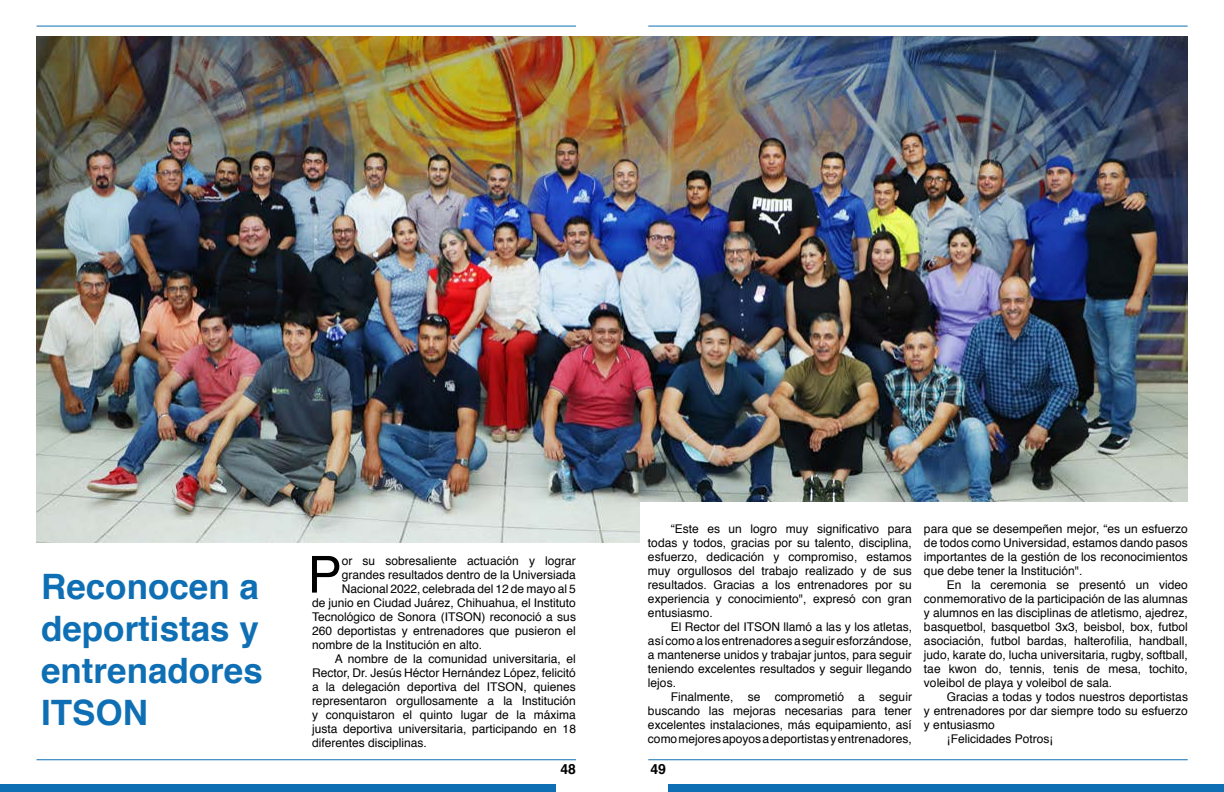
<style>
.page{position:relative;width:1224px;height:792px;background:#fff}
.page>*{position:absolute;margin:0;border:0;box-sizing:border-box;transform-origin:0 0}
.t1{font:51px "Helvetica";color:#000}
.t2{font:700 35px/42px "Helvetica";color:#0f6fb4;text-align:justify}
.t3{font:700 14px "Helvetica";color:#000}
.t4{font:12px/14px "Helvetica";color:#000;text-align:justify}
</style>
<div class="page">
<div style="left:0;top:784px;width:556px;height:8px;background:#0f6fb4"></div>
<div style="left:668px;top:784px;width:556px;height:8px;background:#0f6fb4"></div>
<hr style="left:37px;top:26px;width:539px;height:1px;background:#0f6fb4">
<hr style="left:37px;top:759px;width:539px;height:1px;background:#0f6fb4">
<hr style="left:648px;top:26px;width:540px;height:1px;background:#0f6fb4">
<hr style="left:648px;top:759px;width:540px;height:1px;background:#0f6fb4">
<img style="left:36px;top:36px;width:1152px;height:506px">
<div style="left:640px;top:503px;width:556px;height:175px;background:#fff"></div>
<h2 class="t2" style="left:41px;top:567px;width:223px">Reconocen a deportistas y entrenadores ITSON</h2>
<h1 class="t1" style="left:308px;top:535px;width:36px">P</h1>
<p class="t4" style="left:342px;top:554px;width:236px">or su sobresaliente actuación y lograr</p>
<p class="t4" style="left:342px;top:568px;width:236px">grandes resultados dentro de la Universiada</p>
<p class="t4" style="left:342px;top:582px;width:236px">Nacional 2022, celebrada del 12 de mayo al 5</p>
<p class="t4" style="left:312px;top:596px;width:265px">de junio en Ciudad Juárez, Chihuahua, el Instituto</p>
<p class="t4" style="left:312px;top:610px;width:265px">Tecnológico de Sonora (ITSON) reconoció a sus</p>
<p class="t4" style="left:312px;top:624px;width:265px">260 deportistas y entrenadores que pusieron el</p>
<p class="t4" style="left:312px;top:638px;width:172px">nombre de la Institución en alto.</p>
<p class="t4" style="left:335px;top:652px;width:243px">A nombre de la comunidad universitaria, el</p>
<p class="t4" style="left:312px;top:666px;width:265px">Rector, Dr. Jesús Héctor Hernández López, felicitó</p>
<p class="t4" style="left:312px;top:680px;width:265px">a la delegación deportiva del ITSON, quienes</p>
<p class="t4" style="left:312px;top:694px;width:265px">representaron orgullosamente a la Institución</p>
<p class="t4" style="left:312px;top:708px;width:265px">y conquistaron el quinto lugar de la máxima</p>
<p class="t4" style="left:312px;top:722px;width:266px">justa deportiva universitaria, participando en 18</p>
<p class="t4" style="left:312px;top:736px;width:116px">diferentes disciplinas.</p>
<p class="t4" style="left:648px;top:522px;width:266px;text-indent:23px">“Este es un logro muy significativo para todas y todos, gracias por su talento, disciplina, esfuerzo, dedicación y compromiso, estamos muy orgullosos del trabajo realizado y de sus resultados. Gracias a los entrenadores por su experiencia y conocimiento", expresó con gran entusiasmo.</p>
<p class="t4" style="left:648px;top:620px;width:266px;text-indent:23px">El Rector del ITSON llamó a las y los atletas, así como a los entrenadores a seguir esforzándose, a mantenerse unidos y trabajar juntos, para seguir teniendo excelentes resultados y seguir llegando lejos.</p>
<p class="t4" style="left:648px;top:690px;width:265px;text-indent:23px">Finalmente, se comprometió a seguir buscando las mejoras necesarias para tener excelentes instalaciones, más equipamiento, así como mejores apoyos a deportistas y entrenadores,</p>
<p class="t3" style="left:560px;top:757px;width:17px">48</p>
<p class="t3" style="left:651px;top:757px;width:17px">49</p>
<p class="t4" style="left:924px;top:522px;width:265px">para que se desempeñen mejor, “es un esfuerzo de todos como Universidad, estamos dando pasos importantes de la gestión de los reconocimientos que debe tener la Institución".</p>
<p class="t4" style="left:924px;top:578px;width:266px;text-indent:23px">En la ceremonia se presentó un video conmemorativo de la participación de las alumnas y alumnos en las disciplinas de atletismo, ajedrez, basquetbol, basquetbol 3x3, beisbol, box, futbol asociación, futbol bardas, halterofilia, handball, judo, karate do, lucha universitaria, rugby, softball, tae kwon do, tennis, tenis de mesa, tochito, voleibol de playa y voleibol de sala.</p>
<p class="t4" style="left:947px;top:690px;width:243px">Gracias a todas y todos nuestros deportistas</p>
<p class="t4" style="left:924px;top:704px;width:265px">y entrenadores por dar siempre todo su esfuerzo</p>
<p class="t4" style="left:924px;top:718px;width:72px">y entusiasmo</p>
<p class="t4" style="left:947px;top:732px;width:108px">¡Felicidades Potros¡</p>
</div>
